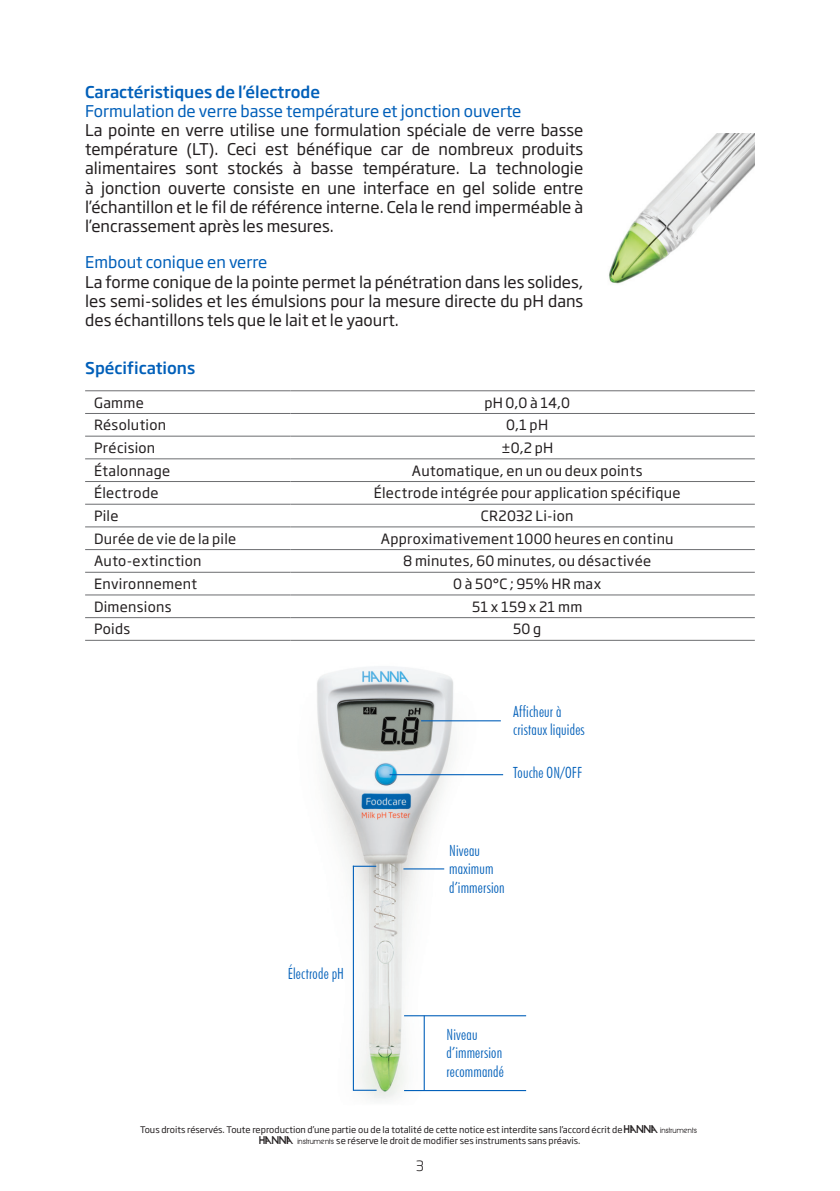
<style>
.page{position:relative;width:840px;height:1191px;background:#fff}
.page>*{position:absolute;margin:0;border:0;box-sizing:border-box;transform-origin:0 0}
.body_text{font:16px/19.2px "Soho Gothic Pro";color:#231f20;text-align:justify}
.body_text-2{font:16px "Soho Gothic Pro";color:#005fb9}
.body_text-3{font:500 16px "Soho Gothic Pro";color:#005fb9}
.n-edge_sub_bullet{font:300 condensed 15.4px/18.4px "Futura BT";letter-spacing:.015em;color:#005fb9}
.n-specs_text{font:14px "Soho Gothic Pro";letter-spacing:.02em;color:#231f20}
.n-spec_type_header{font:14px "Soho Gothic Pro";letter-spacing:.02em;color:#231f20}
.t1{font:300 14px "Soho Gothic Pro";color:#231f20}
.t2{font:9px/10.8px "Soho Gothic Pro";color:#231f20;text-align:center}
.s1{font-family:"Hanna"}
</style>
<div class="page">
<hr style="left:85px;top:413px;width:205px;height:1px;background:#6c6d70">
<hr style="left:290px;top:413px;width:464px;height:1px;background:#6c6d70">
<hr style="left:85px;top:436px;width:205px;height:1px;background:#6c6d70">
<hr style="left:290px;top:436px;width:464px;height:1px;background:#6c6d70">
<hr style="left:85px;top:458px;width:205px;height:1px;background:#6c6d70">
<hr style="left:290px;top:458px;width:464px;height:1px;background:#6c6d70">
<hr style="left:85px;top:481px;width:205px;height:1px;background:#6c6d70">
<hr style="left:290px;top:481px;width:464px;height:1px;background:#6c6d70">
<hr style="left:85px;top:504px;width:205px;height:1px;background:#6c6d70">
<hr style="left:290px;top:504px;width:464px;height:1px;background:#6c6d70">
<hr style="left:85px;top:526px;width:205px;height:1px;background:#6c6d70">
<hr style="left:290px;top:526px;width:464px;height:1px;background:#6c6d70">
<hr style="left:85px;top:549px;width:205px;height:1px;background:#6c6d70">
<hr style="left:290px;top:549px;width:464px;height:1px;background:#6c6d70">
<hr style="left:85px;top:572px;width:205px;height:1px;background:#6c6d70">
<hr style="left:290px;top:572px;width:464px;height:1px;background:#6c6d70">
<hr style="left:85px;top:594px;width:205px;height:1px;background:#6c6d70">
<hr style="left:290px;top:594px;width:464px;height:1px;background:#6c6d70">
<hr style="left:85px;top:617px;width:205px;height:1px;background:#6c6d70">
<hr style="left:290px;top:617px;width:464px;height:1px;background:#6c6d70">
<hr style="left:85px;top:390px;width:205px;height:1px;background:#6c6d70">
<hr style="left:290px;top:390px;width:464px;height:1px;background:#6c6d70">
<hr style="left:85px;top:640px;width:205px;height:1px;background:#6c6d70">
<hr style="left:290px;top:640px;width:464px;height:1px;background:#6c6d70">
<img style="left:609px;top:134px;width:145px;height:150px">
<img style="left:317px;top:666px;width:210px;height:433px">
<hr style="left:403px;top:868px;width:41px;height:1px;background:#005fb9">
<hr style="left:389px;top:774px;width:114px;height:1px;background:#005fb9">
<hr style="left:421px;top:720px;width:79px;height:1px;background:#005fb9">
<svg style="left:354px;top:865px;width:22px;height:1px"></svg>
<svg style="left:354px;top:1089px;width:22px;height:1px"></svg>
<hr style="left:352px;top:865px;width:2px;height:225px;background:#005fb9">
<hr style="left:404px;top:1090px;width:122px;height:1px;background:#005fb9">
<hr style="left:404px;top:1015px;width:122px;height:1px;background:#005fb9">
<hr style="left:423px;top:1015px;width:1px;height:75px;background:#005fb9">
<p class="body_text-3" style="left:85px;top:79px;width:236px">Caractéristiques de l’électrode</p>
<p class="body_text-2" style="left:85px;top:99px;width:437px">Formulation de verre basse température et jonction ouverte</p>
<p class="body_text" style="left:85px;top:120px;width:499px">La pointe en verre utilise une formulation spéciale de verre basse température (LT). Ceci est bénéfique car de nombreux produits alimentaires sont stockés à basse température. La technologie à jonction ouverte consiste en une interface en gel solide entre l’échantillon et le fil de référence interne. Cela le rend imperméable à l’encrassement après les mesures.</p>
<p class="body_text-2" style="left:85px;top:250px;width:184px">Embout conique en verre</p>
<p class="body_text" style="left:85px;top:271px;width:499px">La forme conique de la pointe permet la pénétration dans les solides, les semi-solides et les émulsions pour la mesure directe du pH dans des échantillons tels que le lait et le yaourt.</p>
<p class="body_text-3" style="left:85px;top:355px;width:112px">Spécifications</p>
<p class="n-spec_type_header" style="left:94px;top:391px;width:51px">Gamme</p>
<p class="n-specs_text" style="left:484px;top:391px;width:87px">pH 0,0 à 14,0</p>
<p class="n-spec_type_header" style="left:94px;top:414px;width:73px">Résolution</p>
<p class="n-specs_text" style="left:506px;top:414px;width:43px">0,1 pH</p>
<p class="n-spec_type_header" style="left:94px;top:437px;width:63px">Précision</p>
<p class="n-specs_text" style="left:500px;top:437px;width:54px">±0,2 pH</p>
<p class="n-spec_type_header" style="left:94px;top:459px;width:78px">Étalonnage</p>
<p class="n-specs_text" style="left:411px;top:459px;width:232px">Automatique, en un ou deux points</p>
<p class="n-spec_type_header" style="left:94px;top:482px;width:66px">Électrode</p>
<p class="n-specs_text" style="left:373px;top:482px;width:308px">Électrode intégrée pour application spécifique</p>
<p class="n-spec_type_header" style="left:94px;top:505px;width:26px">Pile</p>
<p class="n-specs_text" style="left:480px;top:505px;width:94px">CR2032 Li-ion</p>
<p class="n-spec_type_header" style="left:94px;top:528px;width:143px">Durée de vie de la pile</p>
<p class="n-specs_text" style="left:380px;top:528px;width:294px">Approximativement 1000 heures en continu</p>
<p class="n-spec_type_header" style="left:94px;top:550px;width:109px">Auto-extinction</p>
<p class="n-specs_text" style="left:403px;top:550px;width:249px">8 minutes, 60 minutes, ou désactivée</p>
<p class="n-spec_type_header" style="left:94px;top:573px;width:105px">Environnement</p>
<p class="n-specs_text" style="left:453px;top:573px;width:149px">0 à 50°C ; 95% HR max</p>
<p class="n-spec_type_header" style="left:94px;top:596px;width:79px">Dimensions</p>
<p class="n-specs_text" style="left:472px;top:596px;width:112px">51 x 159 x 21 mm</p>
<p class="n-spec_type_header" style="left:94px;top:618px;width:38px">Poids</p>
<p class="n-specs_text" style="left:513px;top:618px;width:30px">50 g</p>
<p class="n-edge_sub_bullet" style="left:287px;top:964px;width:58px">Électrode pH</p>
<p class="n-edge_sub_bullet" style="left:513px;top:702px;width:73px">Afficheur à cristaux liquides</p>
<p class="n-edge_sub_bullet" style="left:513px;top:763px;width:70px">Touche ON/OFF</p>
<p class="n-edge_sub_bullet" style="left:449px;top:840px;width:57px">Niveau maximum d’immersion</p>
<p class="n-edge_sub_bullet" style="left:446px;top:1025px;width:59px">Niveau d’immersion recommandé</p>
<p class="t2" style="left:140px;top:1124px;width:561px">Tous droits réservés. Toute reproduction d’une partie ou de la totalité de cette notice est interdite sans l’accord écrit de <span class="s1">HANNA instruments.<br>HANNA instruments</span> se réserve le droit de modifier ses instruments sans préavis.</p>
<p class="t1" style="left:415px;top:1154px;width:10px">3</p>
</div>
